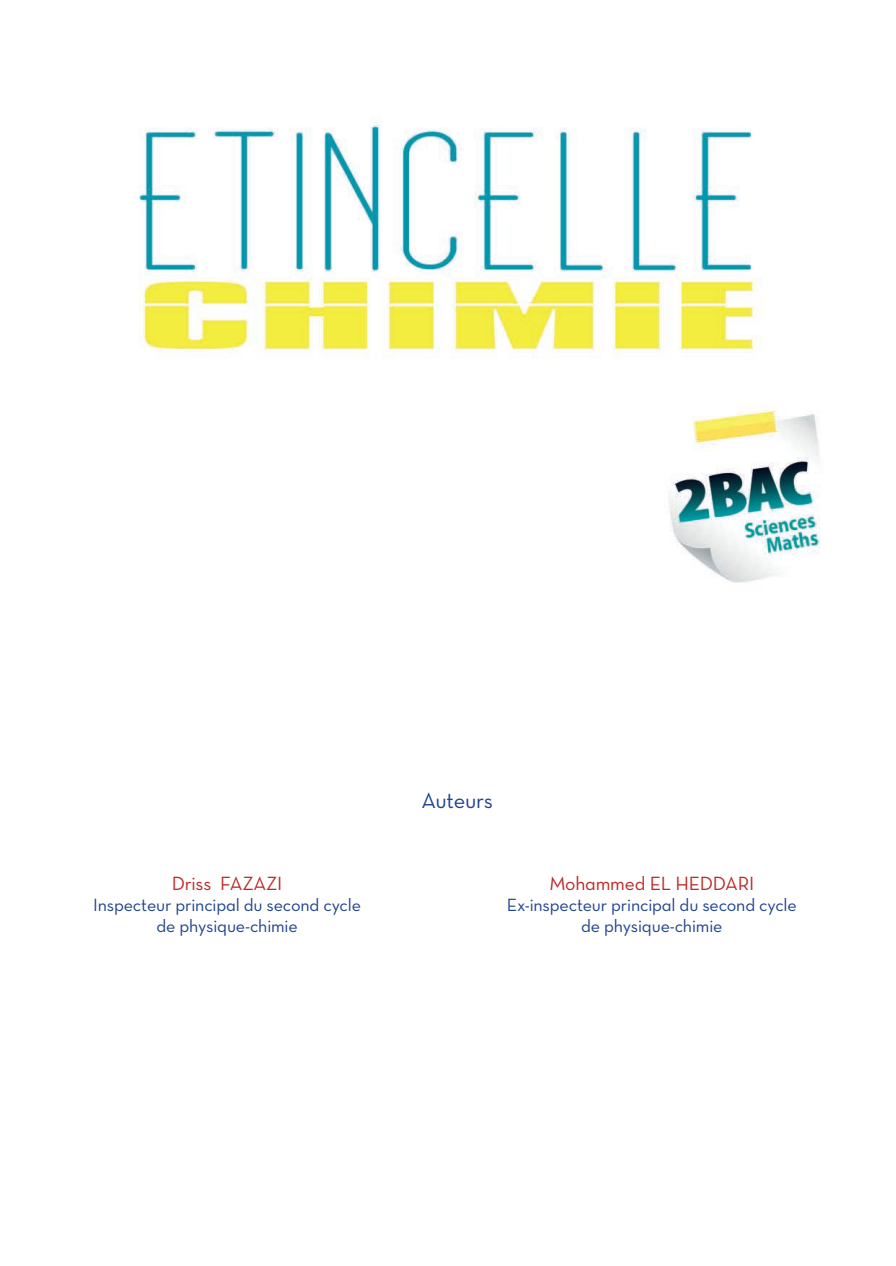
<style>
.page{position:relative;width:896px;height:1266px;background:#fff}
.page>*{position:absolute;margin:0;border:0;box-sizing:border-box;transform-origin:0 0}
.titres_activ{font:22.35px "Neutra Text Book Alt";letter-spacing:-.015em;color:#20448f}
.titres_activ-2{font:19.5px "Neutra Text Book Alt";letter-spacing:-.01em;color:#bd2927}
.titres_activ-3{font:18px "Neutra Text Book Alt";letter-spacing:-.01em;color:#20448f}
</style>
<div class="page">
<img style="left:139px;top:122px;width:681px;height:461px">
<p class="titres_activ-2" style="left:172px;top:871px;width:112px">Driss FAZAZI</p>
<p class="titres_activ-3" style="left:93px;top:894px;width:269px">Inspecteur principal du second cycle</p>
<p class="titres_activ-3" style="left:156px;top:915px;width:143px">de physique-chimie</p>
<p class="titres_activ" style="left:421px;top:787px;width:73px">Auteurs</p>
<p class="titres_activ-2" style="left:549px;top:871px;width:206px">Mohammed EL HEDDARI</p>
<p class="titres_activ-3" style="left:507px;top:894px;width:291px">Ex-inspecteur principal du second cycle</p>
<p class="titres_activ-3" style="left:581px;top:915px;width:143px">de physique-chimie</p>
</div>
